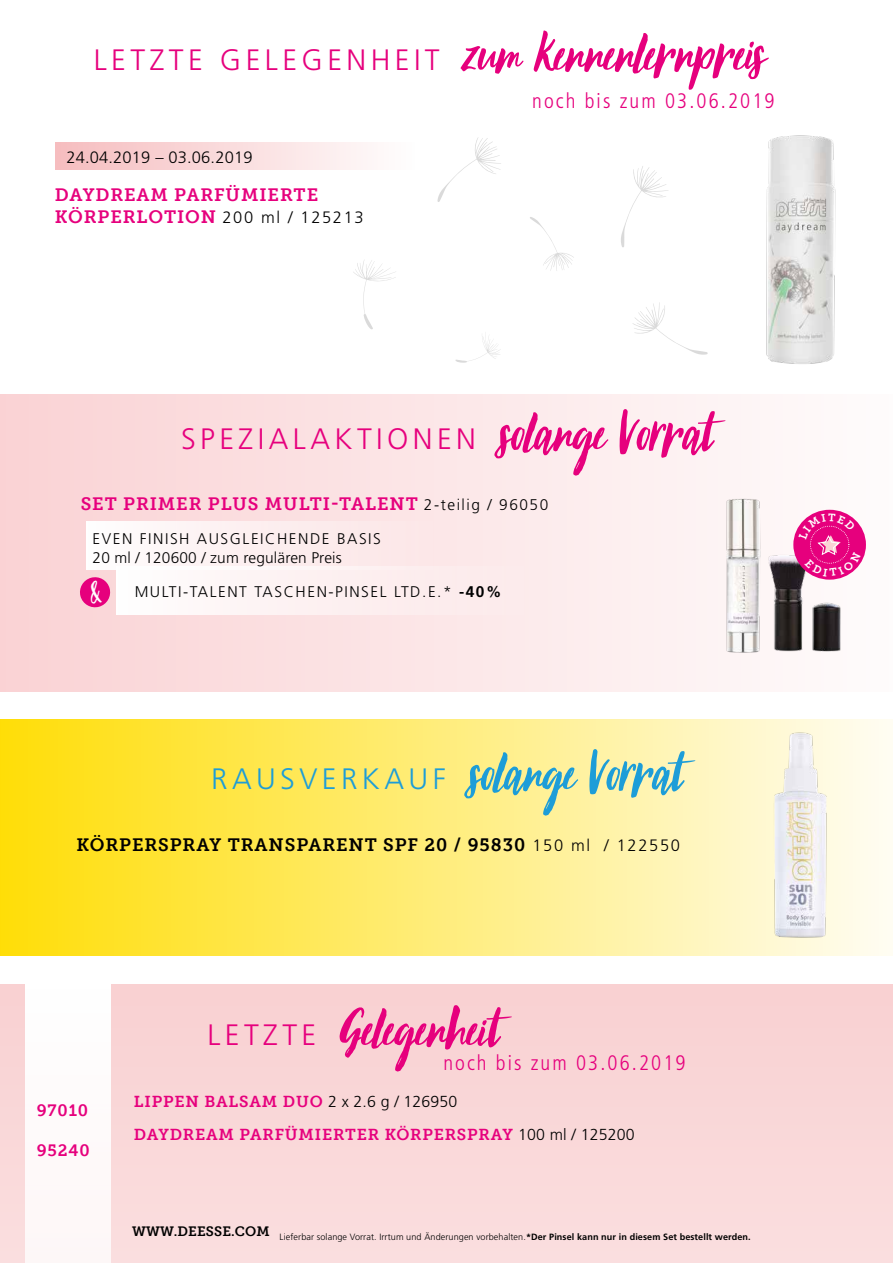
<style>
.page{position:relative;width:893px;height:1263px;background:#fff}
.page>*{position:absolute;margin:0;border:0;box-sizing:border-box;transform-origin:0 0}
.t1{font:67.5px "October Storm";color:#e6007d}
.t2{font:67.5px "October Storm";color:#1d9dd8}
.t3{font:300 29.55px "Frutiger LT Std";letter-spacing:.15em;color:#e6007d}
.t4{font:300 29.55px "Frutiger LT Std";letter-spacing:.15em;color:#1d9dd8}
.t5{font:300 condensed 21px "Frutiger LT Std";letter-spacing:.1em;color:#e6007d}
.t6{font:18px/21.6px "Museo Slab 700";letter-spacing:.05em;color:#e6007d}
.t7{font:18px "Museo Slab 700";letter-spacing:.05em;color:#000}
.t8{font:300 16.5px "Frutiger LT Std";letter-spacing:.01em;color:#000}
.t9{font:16.5px "Museo Slab 700";letter-spacing:.05em;color:#e6007d}
.t10{font:15.9px/32.7px "Museo Slab 700";letter-spacing:.05em;color:#e6007d}
.t11{font:300 15.45px/18.6px "Frutiger LT Std";letter-spacing:.1em;color:#000}
.t12{font:300 9.15px "Frutiger LT Std";letter-spacing:.01em;color:#000}
.s1{font-family:"Frutiger LT Std";font-weight:300;font-size:16.5px;color:#000}
.s2{font-family:"Frutiger LT Std";font-weight:300;font-size:15.45px;color:#000}
.s3{font-weight:700}
.s4{font-family:"Frutiger LT Std";font-weight:300;font-size:16.5px}
.s5{font-family:"Frutiger LT Std";font-weight:300;color:#000}
</style>
<div class="page">
<div style="left:0;top:394px;width:893px;height:297px;background:linear-gradient(to right,#fad2d4,#fefcfc)"></div>
<div style="left:0;top:719px;width:893px;height:237px;background:linear-gradient(to right,#ffde08,#fffdf3)"></div>
<div style="left:0;top:984px;width:893px;height:279px;background:#f9d1d2"></div>
<div style="left:26px;top:984px;width:85px;height:279px;background:#fff"></div>
<div style="left:86px;top:521px;width:359px;height:48px;background:linear-gradient(to right,#fefcfc,#fbe4e5)"></div>
<div style="left:116px;top:566px;width:426px;height:48px;background:linear-gradient(to right,#fefcfc,#fce8e9)"></div>
<img style="left:711px;top:486px;width:130px;height:197px">
<div style="left:793px;top:510px;width:73px;height:70px;background:#e6007d;border-radius:50%"></div>
<img style="left:764px;top:722px;width:64px;height:234px">
<div style="left:55px;top:142px;width:359px;height:28px;background:linear-gradient(to right,#f6bdbf,#fefefe)"></div>
<img style="left:745px;top:135px;width:113px;height:291px">
<svg style="left:621px;top:166px;width:47px;height:81px"></svg>
<svg style="left:530px;top:217px;width:44px;height:54px"></svg>
<svg style="left:437px;top:138px;width:64px;height:64px"></svg>
<svg style="left:455px;top:336px;width:46px;height:27px"></svg>
<svg style="left:353px;top:260px;width:43px;height:69px"></svg>
<svg style="left:632px;top:302px;width:76px;height:53px"></svg>
<svg style="left:78px;top:576px;width:34px;height:33px"></svg>
<svg style="left:799px;top:514px;width:62px;height:62px"></svg>
<h2 class="t3" style="left:94px;top:43px;width:347px">LETZTE GELEGENHEIT</h2>
<h3 class="t8" style="left:66px;top:148px;width:188px">24.04.2019 – 03.06.2019</h3>
<h3 class="t6" style="left:55px;top:184px;width:310px">DAYDREAM PARFÜMIERTE<br>KÖRPERLOTION <span class="s1">200 ml / 125213</span></h3>
<h1 class="t1" style="left:463px;top:21px;width:303px">zum Kennenlernpreis</h1>
<h3 class="t5" style="left:532px;top:89px;width:244px">noch bis zum 03.06.2019</h3>
<h2 class="t3" style="left:181px;top:422px;width:296px">SPEZIALAKTIONEN</h2>
<h1 class="t1" style="left:499px;top:400px;width:214px">solange Vorrat</h1>
<h3 class="t6" style="left:81px;top:493px;width:469px">SET PRIMER PLUS MULTI-TALENT <span class="s2">2-teilig / 96050</span></h3>
<h3 class="t11" style="left:93px;top:530px;width:290px">EVEN FINISH AUSGLEICHENDE BASIS<br>20 ml / 120600 / zum regulären Preis</h3>
<h3 class="t11" style="left:135px;top:583px;width:368px">MULTI-TALENT TASCHEN-PINSEL LTD.E.* <span class="s3">-40%</span></h3>
<h2 class="t4" style="left:211px;top:762px;width:236px">RAUSVERKAUF</h2>
<h1 class="t2" style="left:469px;top:740px;width:214px">solange Vorrat</h1>
<h3 class="t7" style="left:77px;top:834px;width:605px">KÖRPERSPRAY TRANSPARENT SPF 20 / 95830 <span class="s4">150 ml / 122550</span></h3>
<h3 class="t9" style="left:37px;top:1101px;width:53px">97010</h3>
<h3 class="t9" style="left:37px;top:1141px;width:54px">95240</h3>
<h2 class="t3" style="left:207px;top:1018px;width:111px">LETZTE</h2>
<h1 class="t1" style="left:340px;top:996px;width:174px">Gelegenheit</h1>
<h3 class="t5" style="left:443px;top:1051px;width:244px">noch bis zum 03.06.2019</h3>
<h3 class="t10" style="left:134px;top:1086px;width:502px">LIPPEN BALSAM DUO <span class="s5">2 x 2.6 g / 126950<br></span>DAYDREAM PARFÜMIERTER KÖRPERSPRAY <span class="s5">100 ml / 125200</span></h3>
<p class="t12" style="left:132px;top:1231px;width:620px"><sup>WWW.DEESSE.COM</sup> Lieferbar solange Vorrat. Irrtum und Änderungen vorbehalten.<span class="s3">*Der Pinsel kann nur in diesem Set bestellt werden.</span></p>
</div>
